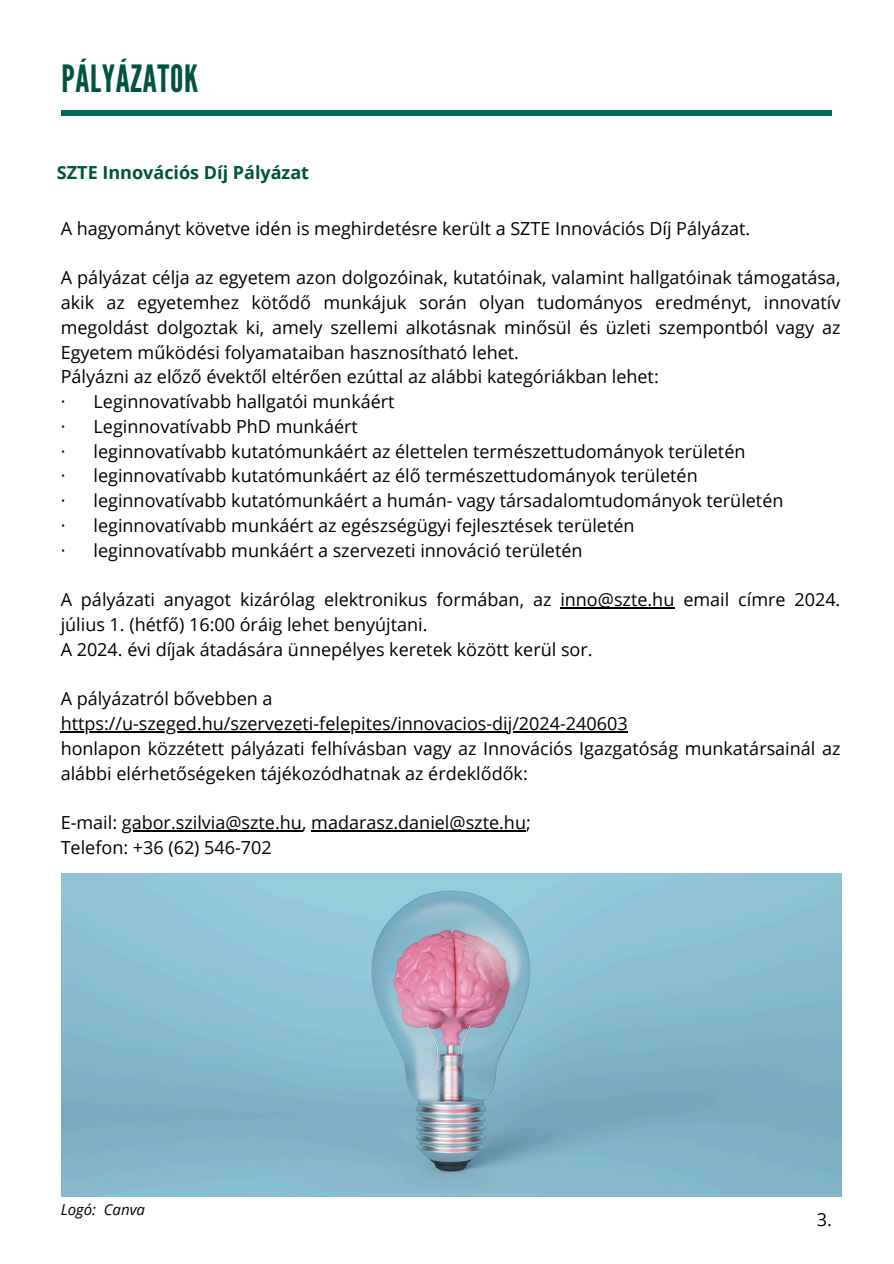
<style>
.page{position:relative;width:894px;height:1264px;background:#fff}
.page>*{position:absolute;margin:0;border:0;box-sizing:border-box;transform-origin:0 0}
.t1{font:37.5px "League Gothic";letter-spacing:.02em;color:#01533f}
.t2{font:18px/24.8px "Open Sans";color:#000}
.t3{font:700 18px "Open Sans";color:#01533f}
.t4{font:italic 15px "Open Sans";color:#000}
</style>
<div class="page">
<div style="left:62px;top:110px;width:769px;height:6px;background:#006854"></div>
<hr style="left:560px;top:607px;width:114px;height:1px;background:#000">
<hr style="left:61px;top:731px;width:567px;height:1px;background:#000">
<hr style="left:122px;top:830px;width:180px;height:1px;background:#000">
<hr style="left:311px;top:830px;width:215px;height:1px;background:#000">
<img style="left:62px;top:873px;width:779px;height:322px">
<p class="t1" style="left:62px;top:57px;width:138px">PÁLYÁZATOK</p>
<h3 class="t3" style="left:57px;top:159px;width:253px">SZTE Innovációs Díj Pályázat</h3>
<h1 class="t2" style="left:61px;top:215px;width:691px">A hagyományt követve idén is meghirdetésre került a SZTE Innovációs Díj Pályázat.</h1>
<h2 class="t2" style="left:61px;top:265px;width:781px">A pályázat célja az egyetem azon dolgozóinak, kutatóinak, valamint hallgatóinak támogatása, akik az egyetemhez kötődő munkájuk során olyan tudományos eredményt, innovatív megoldást dolgoztak ki, amely szellemi alkotásnak minősül és üzleti szempontból vagy az Egyetem működési folyamataiban hasznosítható lehet.<br>Pályázni az előző évektől eltérően ezúttal az alábbi kategóriákban lehet:<br>· Leginnovatívabb hallgatói munkáért<br>· Leginnovatívabb PhD munkáért<br>· leginnovatívabb kutatómunkáért az élettelen természettudományok területén<br>· leginnovatívabb kutatómunkáért az élő természettudományok területén<br>· leginnovatívabb kutatómunkáért a humán- vagy társadalomtudományok területén<br>· leginnovatívabb munkáért az egészségügyi fejlesztések területén<br>· leginnovatívabb munkáért a szervezeti innováció területén</h2>
<h3 class="t2" style="left:61px;top:587px;width:781px">A pályázati anyagot kizárólag elektronikus formában, az inno@szte.hu email címre 2024. július 1. (hétfő) 16:00 óráig lehet benyújtani.<br>A 2024. évi díjak átadására ünnepélyes keretek között kerül sor.</h3>
<h3 class="t2" style="left:61px;top:686px;width:213px">A pályázatról bővebben a</h3>
<h3 class="t2" style="left:61px;top:710px;width:781px">https://u-szeged.hu/szervezeti-felepites/innovacios-dij/2024-240603<br>honlapon közzétett pályázati felhívásban vagy az Innovációs Igazgatóság munkatársainál az alábbi elérhetőségeken tájékozódhatnak az érdeklődők:</h3>
<h3 class="t2" style="left:61px;top:809px;width:471px">E-mail: gabor.szilvia@szte.hu, madarasz.daniel@szte.hu;</h3>
<h3 class="t2" style="left:61px;top:834px;width:212px">Telefon: +36 (62) 546-702</h3>
<p class="t4" style="left:61px;top:1198px;width:86px">Logó: Canva</p>
<p class="t2" style="left:816px;top:1207px;width:17px">3.</p>
</div>
